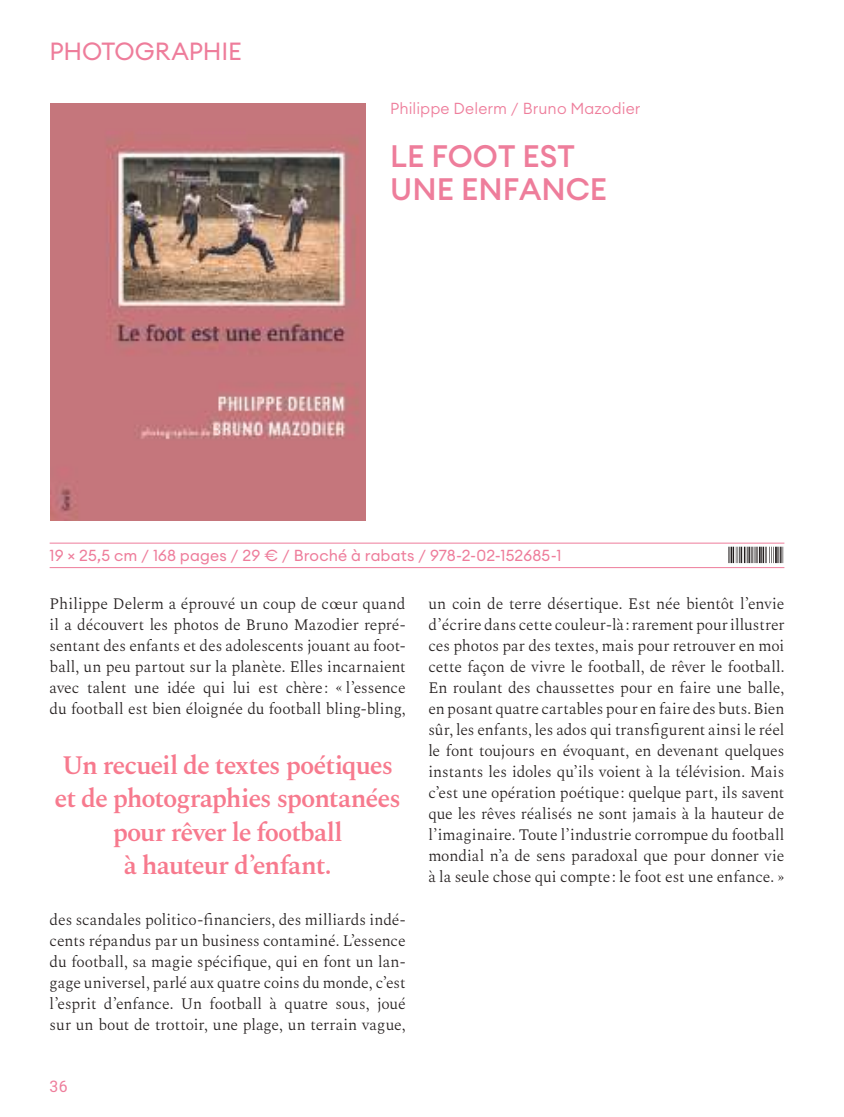
<style>
.page{position:relative;width:844px;height:1117px;background:#fff}
.page>*{position:absolute;margin:0;border:0;box-sizing:border-box;transform-origin:0 0}
.t1{font:500 30.62px/33.2px "Euclid Circular A";color:#ee7d9b}
.t2{font:600 26.25px/33.2px "Spectral";letter-spacing:-.04em;color:#f77a8e;text-align:center}
.t3{font:24.5px "Euclid Circular A";letter-spacing:-.01em;color:#ee7d9b}
.t4{font:300 15.75px/21px "Spectral";letter-spacing:-.005em;color:#241f1f;text-align:justify}
.t5{font:15.75px "Euclid Circular A";letter-spacing:.01em;color:#ee7d9b}
.t6{font:300 15.75px "Euclid Circular A";letter-spacing:.005em;color:#ee7d9b}
.t7{font:15.75px "Heebo";color:#ee7d9b}
</style>
<div class="page">
<hr style="left:50px;top:542px;width:734px;height:1px;background:#ee7d9b">
<hr style="left:50px;top:567px;width:734px;height:1px;background:#ee7d9b">
<img style="left:51px;top:103px;width:314px;height:418px">
<svg style="left:728px;top:546px;width:55px;height:17px"></svg>
<h3 class="t3" style="left:50px;top:35px;width:193px">PHOTOGRAPHIE</h3>
<p class="t6" style="left:390px;top:98px;width:252px">Philippe Delerm / Bruno Mazodier</p>
<h1 class="t1" style="left:390px;top:139px;width:218px">LE FOOT EST<br>UNE ENFANCE</h1>
<p class="t5" style="left:50px;top:545px;width:513px">19 × 25,5 cm / 168 pages / 29 € / Broché à rabats / 978-2-02-152685-1</p>
<p class="t4" style="left:50px;top:592px;width:357px">Philippe Delerm a éprouvé un coup de cœur quand il a découvert les photos de Bruno Mazodier repré&shy;sentant des enfants et des adolescents jouant au foot&shy;ball, un peu partout sur la planète. Elles incarnaient avec talent une idée qui lui est chère : « l’essence du football est bien éloignée du football bling-bling,</p>
<h2 class="t2" style="left:54px;top:746px;width:348px">Un recueil de textes poétiques et de photographies spontanées pour rêver le football<br>à hauteur d’enfant.</h2>
<p class="t4" style="left:50px;top:907px;width:357px">des scandales politico-financiers, des milliards indé&shy;cents répandus par un business contaminé. L’essence du football, sa magie spécifique, qui en font un lan&shy;gage universel, parlé aux quatre coins du monde, c’est l’esprit d’enfance. Un football à quatre sous, joué sur un bout de trottoir, une plage, un terrain vague,</p>
<p class="t7" style="left:50px;top:1075px;width:20px">36</p>
<p class="t4" style="left:428px;top:592px;width:357px">un coin de terre désertique. Est née bientôt l’envie d’écrire dans cette couleur-là : rarement pour illustrer ces photos par des textes, mais pour retrouver en moi cette façon de vivre le football, de rêver le football.<br>En roulant des chaussettes pour en faire une balle, en posant quatre cartables pour en faire des buts. Bien sûr, les enfants, les ados qui transfigurent ainsi le réel le font toujours en évoquant, en devenant quelques instants les idoles qu’ils voient à la télévision. Mais c’est une opération poétique : quelque part, ils savent que les rêves réalisés ne sont jamais à la hauteur de l’imaginaire. Toute l’industrie corrompue du football mondial n’a de sens paradoxal que pour donner vie à la seule chose qui compte : le foot est une enfance. »</p>
</div>
